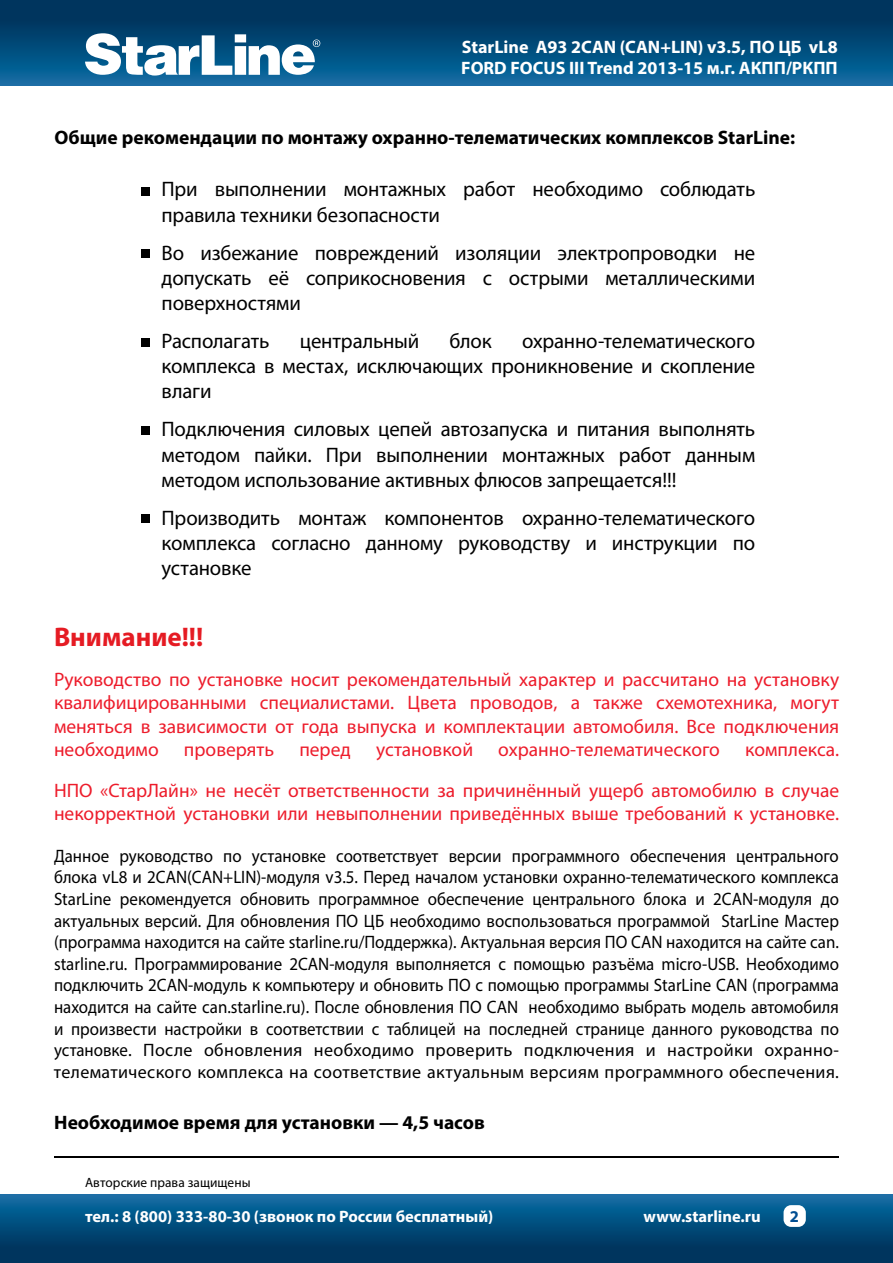
<style>
.page{position:relative;width:893px;height:1263px;background:#fff}
.page>*{position:absolute;margin:0;border:0;box-sizing:border-box;transform-origin:0 0}
.t1{font:700 27px "Myriad Pro";color:#e51b23}
.t2{font:21px/25.2px "Myriad Pro";letter-spacing:-.01em;color:#000;text-align:justify}
.t3{font:19.5px/23.4px "Myriad Pro";color:#ed1c2b;text-align:justify}
.t4{font:700 19.5px "Myriad Pro";color:#000}
.t5{font:18px/21.6px "Myriad Pro";letter-spacing:.02em;color:#000;text-align:justify;scale:.94 1}
.t6{font:700 18px/21.6px "Myriad Pro";color:#fff}
.t7{font:700 16.5px "Myriad Pro";color:#fff}
.t8{font:700 16.5px "Myriad Pro";color:#004e92}
.t9{font:13.5px "Myriad Pro";color:#000}
</style>
<div class="page">
<hr style="left:54px;top:1157px;width:785px;height:1px;background:#000">
<svg style="left:0;top:1195px;width:893px;height:68px;background:#034b79"></svg>
<div style="left:783px;top:1205px;width:23px;height:22px;background:#fff;border-radius:8px"></div>
<div style="left:0;top:0;width:893px;height:85px;background:linear-gradient(to bottom,#002a50,#0a6aa1)"></div>
<svg style="left:85px;top:33px;width:235px;height:43px"></svg>
<div style="left:142px;top:187px;width:8px;height:8px;background:#000"></div>
<div style="left:142px;top:249px;width:8px;height:9px;background:#000"></div>
<div style="left:142px;top:338px;width:8px;height:8px;background:#000"></div>
<div style="left:142px;top:426px;width:8px;height:9px;background:#000"></div>
<div style="left:142px;top:514px;width:8px;height:9px;background:#000"></div>
<p class="t6" style="left:461px;top:35px;width:378px">StarLine A93 2CAN (CAN+LIN) v3.5, ПО ЦБ vL8<br>FORD FOCUS III Trend 2013-15 м.г. АКПП/РКПП</p>
<p class="t4" style="left:55px;top:125px;width:742px">Общие рекомендации по монтажу охранно-телематических комплексов StarLine:</p>
<p class="t2" style="left:162px;top:176px;width:595px">При выполнении монтажных работ необходимо соблюдать правила техники безопасности</p>
<p class="t2" style="left:162px;top:240px;width:595px">Во избежание повреждений изоляции электропроводки не допускать её соприкосновения с острыми металлическими поверхностями</p>
<p class="t2" style="left:162px;top:328px;width:110px">Располагать</p>
<p class="t2" style="left:300px;top:328px;width:121px">центральный</p>
<p class="t2" style="left:449px;top:328px;width:44px">блок</p>
<p class="t2" style="left:162px;top:328px;width:595px;text-indent:360px">охранно-телематического комплекса в местах, исключающих проникновение и скопление влаги</p>
<p class="t2" style="left:162px;top:416px;width:595px">Подключения силовых цепей автозапуска и питания выполнять методом пайки. При выполнении монтажных работ данным методом использование активных флюсов запрещается!!!</p>
<p class="t2" style="left:162px;top:505px;width:595px">Производить монтаж компонентов охранно-телематического комплекса согласно данному руководству и инструкции по установке</p>
<h1 class="t1" style="left:54px;top:619px;width:151px">Внимание!!!</h1>
<p class="t3" style="left:54px;top:667px;width:787px">Руководство по установке носит рекомендательный характер и рассчитано на установку квалифицированными специалистами. Цвета проводов, а также схемотехника, могут меняться в зависимости от года выпуска и комплектации автомобиля. Все подключения необходимо</p>
<p class="t3" style="left:184px;top:738px;width:92px">проверять</p>
<p class="t3" style="left:299px;top:738px;width:53px">перед</p>
<p class="t3" style="left:376px;top:738px;width:99px">установкой</p>
<p class="t3" style="left:498px;top:738px;width:223px">охранно-телематического</p>
<p class="t3" style="left:54px;top:729px;width:787px;line-height:40.3px;text-align:right">комплекса.<br>НПО «СтарЛайн» не несёт ответственности за причинённый ущерб автомобилю в случае</p>
<p class="t3" style="left:54px;top:801px;width:787px">некорректной установки или невыполнении приведённых выше требований к установке.</p>
<p class="t5" style="left:54px;top:845px;width:837px">Данное руководство по установке соответствует версии программного обеспечения центрального блока vL8 и 2CAN(CAN+LIN)-модуля v3.5. Перед началом установки охранно-телематического комплекса StarLine рекомендуется обновить программное обеспечение центрального блока и 2CAN-модуля до актуальных версий. Для обновления ПО ЦБ необходимо воспользоваться программой StarLine Мастер (программа находится на сайте starline.ru/Поддержка). Актуальная версия ПО CAN находится на сайте can. starline.ru. Программирование 2CAN-модуля выполняется с помощью разъёма micro-USB. Необходимо подключить 2CAN-модуль к компьютеру и обновить ПО с помощью программы StarLine CAN (программа находится на сайте can.starline.ru). После обновления ПО CAN необходимо выбрать модель автомобиля и произвести настройки в соответствии с таблицей на последней странице данного руководства по установке. После обновления необходимо проверить подключения и настройки охранно&shy;телематического комплекса на соответствие актуальным версиям программного обеспечения.</p>
<p class="t4" style="left:54px;top:1109px;width:432px">Необходимое время для установки — 4,5 часов</p>
<p class="t9" style="left:85px;top:1174px;width:167px">Авторские права защищены</p>
<p class="t7" style="left:85px;top:1206px;width:410px">тел.: 8 (800) 333-80-30 (звонок по России бесплатный)</p>
<p class="t7" style="left:644px;top:1206px;width:119px">www.starline.ru</p>
<p class="t8" style="left:790px;top:1205px;width:11px">2</p>
</div>
